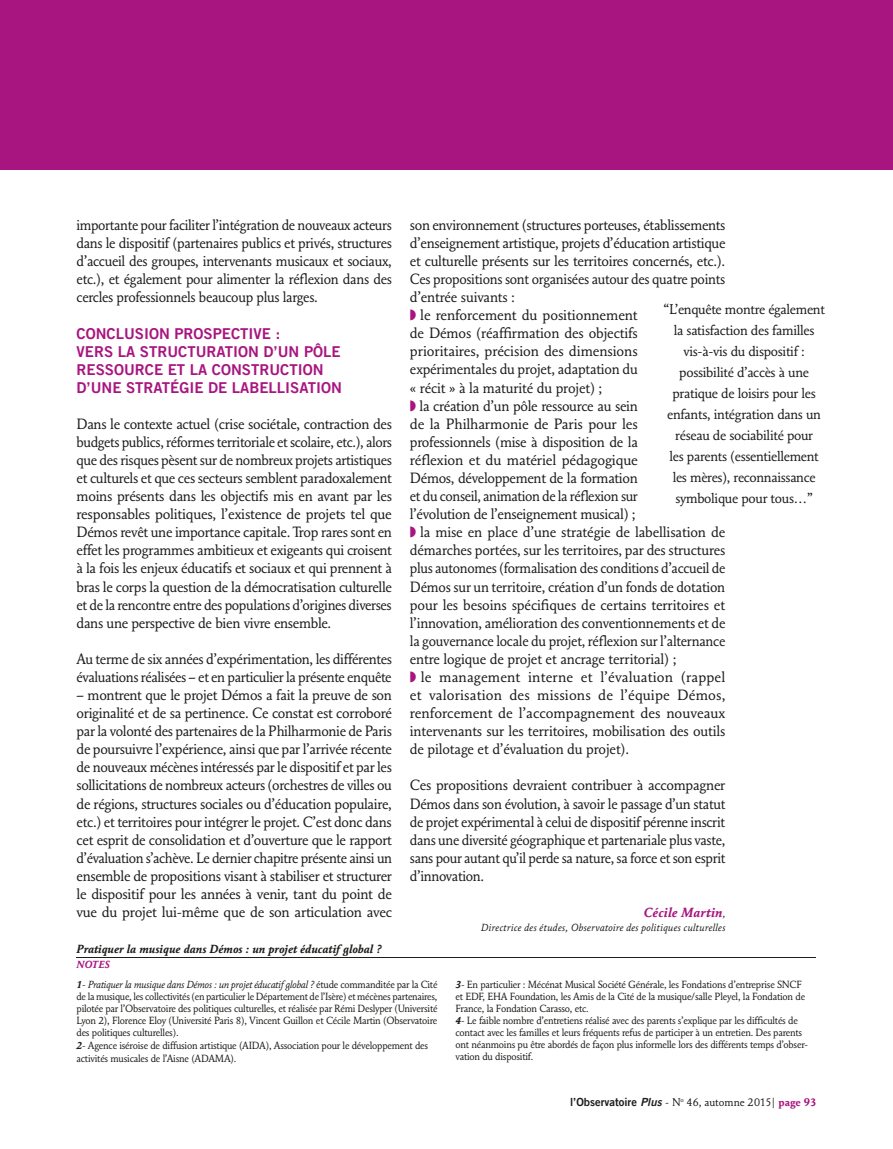
<style>
.page{position:relative;width:893px;height:1149px;background:#fff}
.page>*{position:absolute;margin:0;border:0;box-sizing:border-box;transform-origin:0 0}
.t1{font:15px/18px "Maxime";letter-spacing:-.015em;color:#1d1d1b;text-align:justify}
.t2{font:15px/18px "Maxime";letter-spacing:-.015em;color:#1d1d1b;text-align:justify;scale:.96 1}
.t3{font:15px/18.3px "Trade Gothic Bold Two";color:#a81580}
.t4{font:14.25px/21px "Maxime";letter-spacing:-.02em;color:#1d1d1b;text-align:center}
.t5{font:italic 700 13.5px "Maxime";letter-spacing:.01em;color:#a81580}
.t6{font:italic 700 12px "Maxime";color:#1d1d1b}
.t7{font:11.25px "Maxime";color:#1d1d1b}
.t8{font:10.5px/12.1px "Maxime";letter-spacing:-.02em;color:#1d1d1b}
.t9{font:italic 10.5px "Maxime";letter-spacing:.015em;color:#1d1d1b}
.t10{font:italic 700 10.5px "Maxime";color:#a81580}
.s1{color:#a81580}
.s2{font-weight:400;font-size:10.5px;color:#1d1d1b}
.s3{font-weight:700;font-style:italic}
.s4{font-style:italic}
.s5{font-family:"Trade Gothic Bold Two"}
.s6{font-family:"Trade Gothic Bold Two";font-style:italic}
.s7{font-weight:700;color:#a81580}
</style>
<div class="page">
<div style="left:0;top:0;width:893px;height:170px;background:#a81580"></div>
<hr style="left:77px;top:957px;width:739px;height:1px;background:#1d1d1b">
<p class="t2" style="left:77px;top:217px;width:330px">importante pour faciliter l’intégration de nouveaux acteurs dans le dispositif (partenaires publics et privés, structures d’accueil des groupes, intervenants musicaux et sociaux, etc.), et également pour alimenter la réflexion dans des cercles professionnels beaucoup plus larges.</p>
<p class="t3" style="left:77px;top:324px;width:267px">CONCLUSION PROSPECTIVE :<br>VERS LA STRUCTURATION D’UN PÔLE<br>RESSOURCE ET LA CONSTRUCTION<br>D’UNE STRATÉGIE DE LABELLISATION</p>
<p class="t1" style="left:77px;top:416px;width:317px">Dans le contexte actuel (crise sociétale, contraction des budgets publics, réformes territoriale et scolaire, etc.), alors que des risques pèsent sur de nombreux projets artistiques et culturels et que ces secteurs semblent paradoxalement moins présents dans les objectifs mis en avant par les responsables politiques, l’existence de projets tel que Démos revêt une importance capitale. Trop rares sont en effet les programmes ambitieux et exigeants qui croisent à la fois les enjeux éducatifs et sociaux et qui prennent à bras le corps la question de la démocratisation culturelle et de la rencontre entre des populations d’origines diverses dans une perspective de bien vivre ensemble.</p>
<p class="t1" style="left:77px;top:651px;width:317px">Au terme de six années d’expérimentation, les différentes évaluations réalisées – et en particulier la présente enquête</p>
<p class="t1" style="left:77px;top:687px;width:317px">– montrent que le projet Démos a fait la preuve de son originalité et de sa pertinence. Ce constat est corroboré par la volonté des partenaires de la Philharmonie de Paris de poursuivre l’expérience, ainsi que par l’arrivée récente de nouveaux mécènes intéressés par le dispositif et par les sollicitations de nombreux acteurs (orchestres de villes ou de régions, structures sociales ou d’éducation populaire, etc.) et territoires pour intégrer le projet. C’est donc dans cet esprit de consolidation et d’ouverture que le rapport d’évaluation s’achève. Le dernier chapitre présente ainsi un ensemble de propositions visant à stabiliser et structurer le dispositif pour les années à venir, tant du point de vue du projet lui-même que de son articulation avec</p>
<p class="t6" style="left:77px;top:944px;width:306px">Pratiquer la musique dans Démos : un projet éducatif global ?</p>
<p class="t10" style="left:77px;top:960px;width:35px">NOTES</p>
<p class="t1" style="left:410px;top:217px;width:317px;text-align:left">son environnement (structures porteuses, établissements d’enseignement artistique, projets d’éducation artistique et culturelle présents sur les territoires concernés, etc.).<br>Ces propositions sont organisées autour des quatre points d’entrée suivants :<br><span class="s1">◗</span> le renforcement du positionnement<br>de Démos (réaffirmation des objectifs<br>prioritaires, précision des dimensions expérimentales du projet, adaptation du<br>« récit » à la maturité du projet) ;<br><span class="s1">◗</span> la création d’un pôle ressource au sein<br>de la Philharmonie de Paris pour les<br>professionnels (mise à disposition de la<br>réflexion et du matériel pédagogique<br>Démos, développement de la formation<br>et du conseil, animation de la réflexion sur<br>l’évolution de l’enseignement musical) ;<br><span class="s1">◗</span> la mise en place d’une stratégie de labellisation de démarches portées, sur les territoires, par des structures plus autonomes (formalisation des conditions d’accueil de Démos sur un territoire, création d’un fonds de dotation pour les besoins spécifiques de certains territoires et l’innovation, amélioration des conventionnements et de la gouvernance locale du projet, réflexion sur l’alternance entre logique de projet et ancrage territorial) ;<br><span class="s1">◗</span> le management interne et l’évaluation (rappel et valorisation des missions de l’équipe Démos, renforcement de l’accompagnement des nouveaux intervenants sur les territoires, mobilisation des outils de pilotage et d’évaluation du projet).</p>
<p class="t1" style="left:410px;top:777px;width:317px">Ces propositions devraient contribuer à accompagner Démos dans son évolution, à savoir le passage d’un statut de projet expérimental à celui de dispositif pérenne inscrit dans une diversité géographique et partenariale plus vaste, sans pour autant qu’il perde sa nature, sa force et son esprit d’innovation.</p>
<p class="t5" style="left:643px;top:906px;width:83px">Cécile Martin<span class="s2">,</span></p>
<p class="t9" style="left:481px;top:922px;width:246px">Directrice des études, Observatoire des politiques culturelles</p>
<p class="t4" style="left:663px;top:300px;width:163px">“L’enquête montre également la satisfaction des familles vis-à-vis du dispositif : possibilité d’accès à une pratique de loisirs pour les enfants, intégration dans un réseau de sociabilité pour<br>les parents (essentiellement les mères), reconnaissance symbolique pour tous…”</p>
<p class="t8" style="left:77px;top:979px;width:362px"><span class="s3">1</span>- <span class="s4">Pratiquer la musique dans Démos : un projet éducatif global ?</span> étude commanditée par la Cité de la musique, les collectivités (en particulier le Département de l’Isère) et mécènes partenaires, pilotée par l’Observatoire des politiques culturelles, et réalisée par Rémi Deslyper (Université Lyon 2), Florence Eloy (Université Paris 8), Vincent Guillon et Cécile Martin (Observatoire des politiques culturelles).<br><span class="s3">2</span>- Agence iséroise de diffusion artistique (AIDA), Association pour le développement des activités musicales de l’Aisne (ADAMA).</p>
<p class="t8" style="left:455px;top:979px;width:354px"><span class="s3">3</span>- En particulier : Mécénat Musical Société Générale, les Fondations d’entreprise SNCF et EDF, EHA Foundation, les Amis de la Cité de la musique/salle Pleyel, la Fondation de France, la Fondation Carasso, etc.<br><span class="s3">4</span>- Le faible nombre d’entretiens réalisé avec des parents s’explique par les difficultés de contact avec les familles et leurs fréquents refus de participer à un entretien. Des parents ont néanmoins pu être abordés de façon plus informelle lors des différents temps d’obser&shy;vation du dispositif.</p>
<p class="t7" style="left:570px;top:1097px;width:248px"><span class="s5">l’Observatoire</span> <span class="s6">Plus</span> - N<sup>o</sup> 46, automne 2015| <span class="s7">page 93</span></p>
</div>
